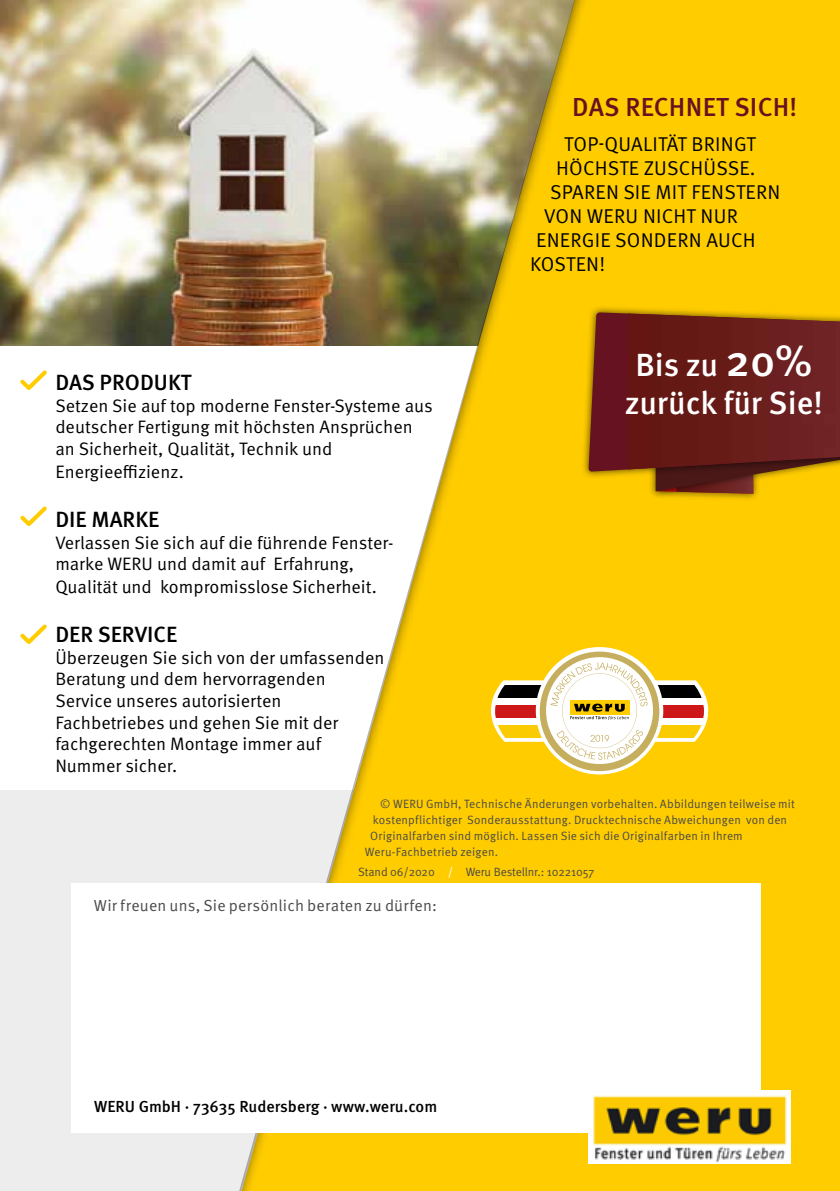
<style>
.page{position:relative;width:840px;height:1191px;background:#fff}
.page>*{position:absolute;margin:0;border:0;box-sizing:border-box;transform-origin:0 0}
.t1{font:500 32px/38.4px "Meta OT";letter-spacing:-.005em;color:#fff;text-align:center}
.t2{font:500 26px "Meta OT";letter-spacing:.01em;color:#661220}
.t3{font:500 22px "Meta OT";color:#000}
.t4{font:20px "Meta OT";letter-spacing:.01em;color:#000}
.t5{font:18px/21.6px "Meta OT";color:#000}
.t6{font:16px "Meta OT";letter-spacing:.015em;color:#4a4a49}
.t7{font:500 16px "Meta OT";color:#000}
.t8{font:12px "Meta OT";letter-spacing:.01em;color:#4a4a49}
.t9{font:12px "Meta OT";letter-spacing:-.01em;color:#4a4a49}
.s1{font-size:44px}
.s2{color:#fff}
</style>
<div class="page">
<div style="left:661px;top:0;width:178px;height:1191px;background:#fc0"></div>
<img style="left:0;top:0;width:649px;height:1191px">
<div style="left:71px;top:883px;width:689px;height:249px;background:#fff"></div>
<img style="left:588px;top:1091px;width:201px;height:72px">
<div style="left:649px;top:430px;width:111px;height:71px;background:#fbc800"></div>
<div style="left:648px;top:445px;width:191px;height:53px;background:#000;opacity:.61"></div>
<div style="left:581px;top:305px;width:258px;height:174px;background:#000;opacity:.61"></div>
<svg style="left:588px;top:312px;width:251px;height:182px;background:#955412"></svg>
<img style="left:627px;top:313px;width:212px;height:156px">
<svg style="left:17px;top:620px;width:34px;height:28px"></svg>
<svg style="left:17px;top:367px;width:34px;height:27px"></svg>
<svg style="left:535px;top:647px;width:128px;height:127px"></svg>
<div style="left:539px;top:651px;width:120px;height:120px;background:#c6ae5f;border-radius:50%"></div>
<div style="left:545px;top:657px;width:107px;height:107px;background:#fff;border-radius:50%"></div>
<svg style="left:490px;top:662px;width:217px;height:98px"></svg>
<hr style="left:516px;top:330px;width:60px;height:4px;background:#fc0">
<div style="left:808px;top:940px;width:31px;height:240px;background:#fc0"></div>
<div style="left:725px;top:1174px;width:114px;height:17px;background:#fc0"></div>
<div style="left:789px;top:0;width:50px;height:14px;background:#fc0"></div>
<hr style="left:839px;top:0;width:1px;height:1191px;background:#fc0">
<p class="t3" style="left:55px;top:369px;width:137px">DAS PRODUKT</p>
<p class="t5" style="left:55px;top:395px;width:379px">Setzen Sie auf top moderne Fenster-Systeme aus deutscher Fertigung mit höchsten Ansprüchen an Sicherheit, Qualität, Technik und Energieeffizienz.</p>
<p class="t3" style="left:55px;top:505px;width:106px">DIE MARKE</p>
<p class="t5" style="left:55px;top:531px;width:339px;line-height:22.2px">Verlassen Sie sich auf die führende Fenster&shy;marke WERU und damit auf Erfahrung,<br>Qualität und kompromisslose Sicherheit.</p>
<p class="t3" style="left:55px;top:621px;width:123px">DER SERVICE</p>
<p class="t5" style="left:55px;top:647px;width:330px">Überzeugen Sie sich von der umfassenden<br>Beratung und dem hervorragenden<br>Service unseres autorisierten<br>Fachbetriebes und gehen Sie mit der fachgerechten Montage immer auf<br>Nummer sicher.</p>
<h2 class="t2" style="left:572px;top:91px;width:226px">DAS RECHNET SICH!</h2>
<p class="t4" style="left:564px;top:132px;width:193px">TOP-QUALITÄT BRINGT</p>
<p class="t4" style="left:556px;top:156px;width:201px">HÖCHSTE ZUSCHÜSSE.</p>
<p class="t4" style="left:550px;top:180px;width:231px">SPAREN SIE MIT FENSTERN</p>
<p class="t4" style="left:544px;top:204px;width:195px">VON WERU NICHT NUR</p>
<p class="t4" style="left:536px;top:228px;width:221px">ENERGIE SONDERN AUCH</p>
<p class="t4" style="left:530px;top:252px;width:76px">KOSTEN!</p>
<h1 class="t1" style="left:624px;top:346px;width:199px">Bis zu <span class="s1">20% </span>zurück für Sie!</h1>
<p class="t8" style="left:380px;top:796px;width:416px">© WERU GmbH, Technische Änderungen vorbehalten. Abbildungen teilweise mit</p>
<p class="t8" style="left:372px;top:812px;width:415px">kostenpflichtiger Sonderausstattung. Drucktechnische Abweichungen von den</p>
<p class="t8" style="left:370px;top:828px;width:374px">Originalfarben sind möglich. Lassen Sie sich die Originalfarben in Ihrem</p>
<p class="t8" style="left:364px;top:844px;width:135px">Weru-Fachbetrieb zeigen.</p>
<p class="t9" style="left:358px;top:865px;width:237px">Stand 06/2020 <span class="s2">/</span> Weru Bestellnr.: 10221057</p>
<p class="t6" style="left:94px;top:896px;width:344px">Wir freuen uns, Sie persönlich beraten zu dürfen:</p>
<p class="t7" style="left:94px;top:1096px;width:344px">WERU GmbH · 73635 Rudersberg · www.weru.com</p>
</div>
